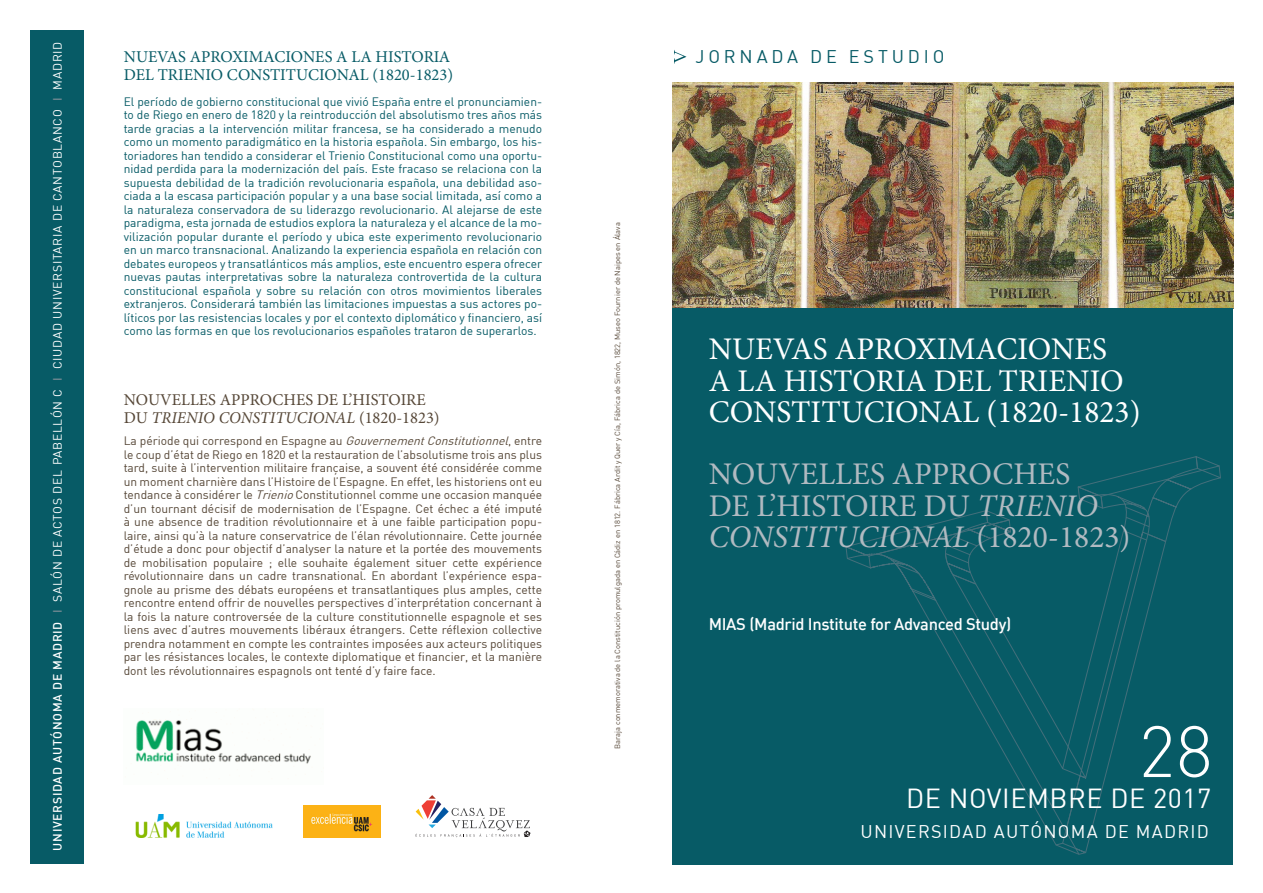
<style>
.page{position:relative;width:1263px;height:893px;background:#fff}
.page>*{position:absolute;margin:0;border:0;box-sizing:border-box;transform-origin:0 0}
.Fecha{font:300 71.4px "DIN";color:#fff}
.t1{font:31.5px/31.5px "Minion Pro";color:#fff}
.t2{font:31.5px/31.5px "Minion Pro";color:#b1bac1}
.Fecha-2{font:27px "DIN";letter-spacing:.02em;color:#fff}
.Fecha-3{font:18px "DIN";letter-spacing:.07em;color:#fff}
.Encabezamiento{font:18px "DIN";letter-spacing:.215em;color:#075b66}
.t3{font:16.5px/18px "Minion Pro";color:#075b66}
.t4{font:16.5px/18px "Minion Pro";color:#564737}
.t5{font:500 16.5px "DIN";letter-spacing:-.02em;color:#fff}
.Apertura{font:12px/13.5px "DIN";color:#075b66;text-align:justify}
.Apertura-2{font:12px/13.5px "DIN";color:#564737;text-align:justify}
.Fecha-4{font:12px "DIN";letter-spacing:.06em;color:#fff}
.Pie_de_foto{font:7.5px "DIN";color:#564737}
.s1{font-weight:500}
.s2{font-weight:500;color:#738992}
.s3{font-style:italic}
</style>
<div class="page">
<img style="left:672px;top:82px;width:561px;height:226px">
<div style="left:672px;top:308px;width:561px;height:557px;background:#075b66"></div>
<svg style="left:1080px;top:585px;width:75px;height:270px"></svg>
<svg style="left:1058px;top:699px;width:22px;height:156px"></svg>
<svg style="left:909px;top:585px;width:157px;height:261px"></svg>
<svg style="left:845px;top:456px;width:376px;height:129px"></svg>
<div style="left:30px;top:30px;width:53px;height:833px;background:#075b66"></div>
<svg style="left:674px;top:50px;width:12px;height:14px"></svg>
<img style="left:136px;top:719px;width:175px;height:45px">
<img style="left:135px;top:814px;width:138px;height:24px">
<img style="left:303px;top:806px;width:77px;height:31px">
<svg style="left:416px;top:795px;width:114px;height:42px"></svg>
<p class="Fecha-4" style="left:50px;top:851px;width:811px;rotate:-90deg"><span class="s1">UNIVERSIDAD AUTÓNOMA DE MADRID</span> <span class="s2">I</span> SALÓN DE ACTOS DEL PABELLÓN C <span class="s2">I</span> CIUDAD UNIVERSITARIA DE CANTOBLANCO <span class="s2">I</span> MADRID</p>
<p class="t3" style="left:124px;top:47px;width:331px">NUEVAS APROXIMACIONES A LA HISTORIA<br>DEL TRIENIO CONSTITUCIONAL (1820-1823)</p>
<p class="Apertura" style="left:124px;top:94px;width:420px">El período de gobierno constitucional que vivió España entre el pronunciamien&shy;to de Riego en enero de 1820 y la reintroducción del absolutismo tres años más tarde gracias a la intervención militar francesa, se ha considerado a menudo como un momento paradigmático en la historia española. Sin embargo, los his&shy;toriadores han tendido a considerar el Trienio Constitucional como una oportu&shy;nidad perdida para la modernización del país. Este fracaso se relaciona con la supuesta debilidad de la tradición revolucionaria española, una debilidad aso&shy;ciada a la escasa participación popular y a una base social limitada, así como a la naturaleza conservadora de su liderazgo revolucionario. Al alejarse de este paradigma, esta jornada de estudios explora la naturaleza y el alcance de la mo&shy;vilización popular durante el período y ubica este experimento revolucionario en un marco transnacional. Analizando la experiencia española en relación con debates europeos y transatlánticos más amplios, este encuentro espera ofrecer nuevas pautas interpretativas sobre la naturaleza controvertida de la cultura constitucional española y sobre su relación con otros movimientos liberales extranjeros. Considerará también las limitaciones impuestas a sus actores po&shy;líticos por las resistencias locales y por el contexto diplomático y financiero, así como las formas en que los revolucionarios españoles trataron de superarlos.</p>
<p class="t4" style="left:124px;top:391px;width:317px">NOUVELLES APPROCHES DE L’HISTOIRE<br>DU <span class="s3">TRIENIO CONSTITUCIONAL</span> (1820-1823)</p>
<p class="Apertura-2" style="left:124px;top:434px;width:420px">La période qui correspond en Espagne au <span class="s3">Gouvernement Constitutionnel</span>, entre le coup d’état de Riego en 1820 et la restauration de l’absolutisme trois ans plus tard, suite à l’intervention militaire française, a souvent été considérée comme un moment charnière dans l’Histoire de l’Espagne. En effet, les historiens ont eu tendance à considérer le <span class="s3">Trienio</span> Constitutionnel comme une occasion manquée d’un tournant décisif de modernisation de l’Espagne. Cet échec a été imputé à une absence de tradition révolutionnaire et à une faible participation popu&shy;laire, ainsi qu’à la nature conservatrice de l’élan révolutionnaire. Cette journée d’étude a donc pour objectif d’analyser la nature et la portée des mouvements de mobilisation populaire ; elle souhaite également situer cette expérience révolutionnaire dans un cadre transnational. En abordant l’expérience espa&shy;gnole au prisme des débats européens et transatlantiques plus amples, cette rencontre entend offrir de nouvelles perspectives d’interprétation concernant à la fois la nature controversée de la culture constitutionnelle espagnole et ses liens avec d’autres mouvements libéraux étrangers. Cette réflexion collective prendra notamment en compte les contraintes imposées aux acteurs politiques par les résistances locales, le contexte diplomatique et financier, et la manière dont les révolutionnaires espagnols ont tenté d’y faire face.</p>
<p class="Pie_de_foto" style="left:613px;top:749px;width:528px;rotate:-90deg">Baraja conmemorativa de la Constitución promulgada en Cádiz en 1812. Fábrica Ardit y Quer y Cía, Fábrica de Simón, 1822, Museo Fournier de Naipes en Álava</p>
<p class="Encabezamiento" style="left:695px;top:46px;width:250px">JORNADA DE ESTUDIO</p>
<p class="t1" style="left:709px;top:333px;width:433px">NUEVAS APROXIMACIONES<br>A LA HISTORIA DEL TRIENIO<br>CONSTITUCIONAL (1820-1823)</p>
<p class="t2" style="left:709px;top:459px;width:423px">NOUVELLES APPROCHES<br>DE L’HISTOIRE DU <span class="s3">TRIENIO<br>CONSTITUCIONAL</span> (1820-1823)</p>
<p class="t5" style="left:709px;top:613px;width:304px">MIAS (Madrid Institute for Advanced Study)</p>
<p class="Fecha" style="left:1138px;top:707px;width:76px">28</p>
<p class="Fecha-2" style="left:906px;top:781px;width:307px">DE NOVIEMBRE DE 2017</p>
<p class="Fecha-3" style="left:860px;top:820px;width:350px">UNIVERSIDAD AUTÓNOMA DE MADRID</p>
</div>
